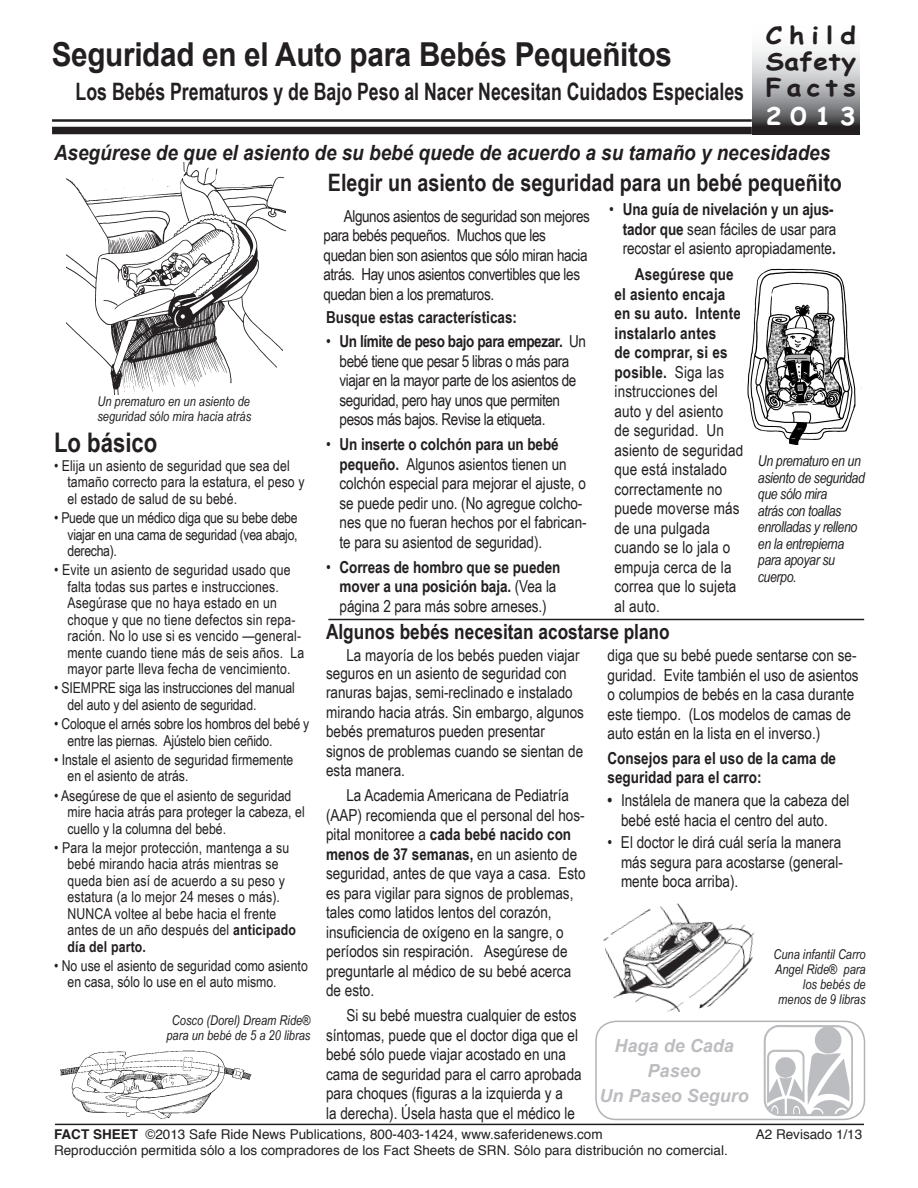
<style>
.page{position:relative;width:918px;height:1188px;background:#fff}
.page>*{position:absolute;margin:0;border:0;box-sizing:border-box;transform-origin:0 0}
.FS_Headline{font:700 33px "Arial";letter-spacing:-.01em;color:#231f20;scale:.9 1}
.FS_Subhead_2{font:700 27px "Arial Narrow";color:#231f20}
.FS_Headline-2{font:700 24px "Arial Narrow";color:#231f20;scale:.9 1}
.FS_Subhead_2-2{font:700 24px "Arial Narrow";color:#231f20}
.t1{font:700 24px/26.2px "Comic Sans MS";letter-spacing:.195em;color:#231f20;text-align:justify;scale:1.1 1}
.t2{font:700 24px "Comic Sans MS";color:#fff;scale:1.1 1}
.FS_Subhead{font:italic 700 21px "Arial";color:#231f20;scale:.9 1}
.FS_Subhead_2-3{font:700 21px "Arial Narrow";color:#231f20}
.t3{font:italic 700 18px "Arial";color:#bcbdc0}
.FS_Body_text{font:16.5px/19.5px "Arial Narrow";color:#231f20}
.FS_Bullets{font:16.5px/19.5px "Arial Narrow";letter-spacing:-.005em;color:#231f20}
.FS_Caption{font:16.5px/19.5px "Arial Narrow";letter-spacing:.01em;color:#231f20}
.FS_Body_text-2{font:16.5px/19.5px "Arial Narrow";letter-spacing:-.025em;color:#231f20}
.FS_Bullets-2{font:16.5px/19.5px "Arial Narrow";letter-spacing:-.025em;color:#231f20}
.FS_Bullets-3{font:700 16.5px/19.5px "Arial Narrow";letter-spacing:-.005em;color:#231f20;text-align:center}
.FS_Subhead_2-4{font:700 16.5px/19.5px "Arial Narrow";color:#231f20}
.FS_Body_text-3{font:700 16.5px "Arial Narrow";color:#231f20}
.FS_Bullets-4{font:15px/16.5px "Arial Narrow";letter-spacing:.005em;color:#231f20}
.FS_Caption-2{font:italic 15px/16.5px "Arial Narrow";letter-spacing:-.025em;color:#231f20}
.FS_Bullets-5{font:15px/16.5px "Arial Narrow";letter-spacing:-.015em;color:#231f20}
.t4{font:13.5px "Helvetica";color:#231f20}
.FS_Caption-3{font:italic 13.5px/15px "Arial Narrow";color:#231f20;text-align:center}
.s1{font-weight:700}
.s2{font-weight:400}
</style>
<div class="page">
<hr style="left:55px;top:1124px;width:809px;height:1px;background:#231f20">
<hr style="left:328px;top:619px;width:536px;height:1px;background:#231f20">
<div style="left:595px;top:1021px;width:270px;height:99px;border:2px solid #b2b3b7;border-radius:20px"></div>
<svg style="left:752px;top:48px;width:108px;height:86px;background:#9f9fa2"></svg>
<hr style="left:52px;top:119px;width:700px;height:3px;background:#231f20">
<div style="left:52px;top:127px;width:700px;height:7px;background:#231f20"></div>
<img style="left:603px;top:903px;width:162px;height:120px">
<img style="left:764px;top:1021px;width:89px;height:103px">
<img style="left:60px;top:1051px;width:191px;height:67px">
<img style="left:66px;top:162px;width:220px;height:232px">
<img style="left:743px;top:268px;width:119px;height:176px">
<p class="t1" style="left:766px;top:21px;width:84px">Child Safety Facts</p>
<p class="t2" style="left:766px;top:99px;width:84px">2013</p>
<p class="FS_Headline" style="left:52px;top:33px;width:691px">Seguridad en el Auto para Bebés Pequeñitos</p>
<p class="FS_Headline-2" style="left:76px;top:74px;width:744px">Los Bebés Prematuros y de Bajo Peso al Nacer Necesitan Cuidados Especiales</p>
<p class="FS_Subhead" style="left:54px;top:139px;width:864px">Asegúrese de que el asiento de su bebé quede de acuerdo a su tamaño y necesidades</p>
<p class="FS_Caption-3" style="left:97px;top:393px;width:155px;text-align:left">Un prematuro en un asiento de seguridad sólo mira hacia atrás</p>
<p class="FS_Subhead_2" style="left:54px;top:422px;width:105px">Lo básico</p>
<p class="FS_Bullets-4" style="left:68px;top:457px;width:238px;text-indent:-14px">• Elija un asiento de seguridad que sea del tamaño correcto para la estatura, el peso y el estado de salud de su bebé.</p>
<p class="FS_Bullets-4" style="left:68px;top:509px;width:232px;text-align:justify;text-indent:-14px">• Puede que un médico diga que su bebe debe viajar en una cama de seguridad (vea abajo, derecha).</p>
<p class="FS_Bullets-4" style="left:68px;top:561px;width:238px;text-indent:-14px">• Evite un asiento de seguridad usado que falta todas sus partes e instrucciones.<br>Asegúrase que no haya estado en un choque y que no tiene defectos sin repa&shy;ración. No lo use si es vencido —general&shy;mente cuando tiene más de seis años. La mayor parte lleva fecha de vencimiento.</p>
<p class="FS_Bullets-4" style="left:68px;top:679px;width:229px;text-indent:-14px">• SIEMPRE siga las instrucciones del manual del auto y del asiento de seguridad.</p>
<p class="FS_Bullets-5" style="left:68px;top:715px;width:243px;text-indent:-14px">• Coloque el arnés sobre los hombros del bebé y entre las piernas. Ajústelo bien ceñido.</p>
<p class="FS_Bullets-4" style="left:68px;top:751px;width:228px;text-indent:-14px">• Instale el asiento de seguridad firmemente en el asiento de atrás.</p>
<p class="FS_Bullets-4" style="left:68px;top:786px;width:239px;text-indent:-14px">• Asegúrese de que el asiento de seguridad mire hacia atrás para proteger la cabeza, el cuello y la columna del bebé.</p>
<p class="FS_Bullets-4" style="left:68px;top:839px;width:230px;text-indent:-14px">• Para la mejor protección, mantenga a su bebé mirando hacia atrás mientras se queda bien así de acuerdo a su peso y estatura (a lo mejor 24 meses o más).<br>NUNCA voltee al bebe hacia el frente antes de un año después del <span class="s1">anticipado día del parto.</span></p>
<p class="FS_Bullets-4" style="left:68px;top:957px;width:242px;text-indent:-14px">• No use el asiento de seguridad como asiento en casa, sólo lo use en el auto mismo.</p>
<p class="FS_Caption-3" style="left:166px;top:1013px;width:146px">Cosco (Dorel) Dream Ride® para un bebé de 5 a 20 libras</p>
<p class="FS_Subhead_2-2" style="left:328px;top:164px;width:516px">Elegir un asiento de seguridad para un bebé pequeñito</p>
<p class="FS_Body_text-2" style="left:324px;top:206px;width:268px;text-indent:20px">Algunos asientos de seguridad son mejores para bebés pequeños. Muchos que les quedan bien son asientos que sólo miran hacia atrás. Hay unos asientos convertibles que les quedan bien a los prematuros.</p>
<p class="FS_Bullets" style="left:623px;top:199px;width:215px;text-indent:-14px">• <span class="s1">Una guía de nivelación y un ajus&shy;tador que</span> sean fáciles de usar para recostar el asiento apropiadamente<span class="s1">.</span></p>
<p class="FS_Caption" style="left:615px;top:264px;width:130px;text-indent:20px"><span class="s1">Asegúrese que el asiento encaja en su auto. Intente instalarlo antes<br>de comprar, si es posible.</span> Siga las instrucciones del auto y del asiento<br>de seguridad. Un asiento de seguridad que está instalado correctamente no puede moverse más de una pulgada cuando se lo jala o empuja cerca de la correa que lo sujeta al auto.</p>
<p class="FS_Body_text-3" style="left:326px;top:304px;width:193px">Busque estas características:</p>
<p class="FS_Bullets-2" style="left:340px;top:331px;width:248px;text-indent:-14px">• <span class="s1">Un límite de peso bajo para empezar.</span> Un bebé tiene que pesar 5 libras o más para viajar en la mayor parte de los asientos de seguridad, pero hay unos que permiten pesos más bajos. Revise la etiqueta.</p>
<p class="FS_Bullets" style="left:340px;top:434px;width:249px;text-indent:-14px">• <span class="s1">Un inserte o colchón para un bebé pequeño.</span> Algunos asientos tienen un colchón especial para mejorar el ajuste, o se puede pedir uno. (No agregue colcho&shy;nes que no fueran hechos por el fabrican&shy;te para su asientod de seguridad).</p>
<p class="FS_Bullets-3" style="left:326px;top:556px;width:236px"><span class="s2">•</span> Correas de hombro que se pueden mover a una posición baja. <span class="s2">(Vea la página 2 para más sobre arneses.)</span></p>
<p class="FS_Body_text" style="left:326px;top:646px;width:255px;line-height:18px;text-indent:20px">La mayoría de los bebés pueden viajar seguros en un asiento de seguridad con</p>
<p class="FS_Body_text" style="left:326px;top:682px;width:259px">ranuras bajas, semi-reclinado e instalado mirando hacia atrás. Sin embargo, algunos bebés prematuros pueden presentar signos de problemas cuando se sientan de esta manera.</p>
<p class="FS_Body_text" style="left:326px;top:785px;width:261px;text-indent:20px">La Academia Americana de Pediatría (AAP) recomienda que el personal del hos&shy;pital monitoree a <span class="s1">cada bebé nacido con menos de 37 semanas,</span> en un asiento de seguridad, antes de que vaya a casa. Esto es para vigilar para signos de problemas, tales como latidos lentos del corazón, insuficiencia de oxígeno en la sangre, o períodos sin respiración. Asegúrese de preguntarle al médico de su bebé acerca de esto.</p>
<p class="FS_Body_text" style="left:326px;top:1005px;width:257px;text-indent:20px">Si su bebé muestra cualquier de estos síntomas, puede que el doctor diga que el bebé sólo puede viajar acostado en una cama de seguridad para el carro aprobada para choques (figuras a la izquierda y a<br>la derecha). Úsela hasta que el médico le</p>
<p class="FS_Caption-2" style="left:758px;top:453px;width:109px">Un prematuro en un asiento de seguridad que sólo mira<br>atrás con toallas enrolladas y relleno en la entrepierna para apoyar su cuerpo.</p>
<p class="FS_Subhead_2-3" style="left:326px;top:616px;width:345px">Algunos bebés necesitan acostarse plano</p>
<p class="FS_Body_text" style="left:608px;top:645px;width:253px">diga que su bebé puede sentarse con se&shy;guridad. Evite también el uso de asientos o columpios de bebés en la casa durante este tiempo. (Los modelos de camas de auto están en la lista en el inverso.)</p>
<p class="FS_Subhead_2-4" style="left:608px;top:748px;width:230px">Consejos para el uso de la cama de seguridad para el carro:</p>
<p class="FS_Bullets" style="left:608px;top:790px;width:244px;text-align:center"><span class="s1">•</span> Instálela de manera que la cabeza del bebé esté hacia el centro del auto.</p>
<p class="FS_Bullets" style="left:621px;top:832px;width:223px;text-align:justify;text-indent:-14px">• El doctor le dirá cuál sería la manera más segura para acostarse (general&shy;mente boca arriba).</p>
<p class="FS_Caption-3" style="left:773px;top:946px;width:94px;text-align:right">Cuna infantil Carro<br>Angel Ride® para los bebés de menos de 9 libras</p>
<p class="t3" style="left:615px;top:1034px;width:121px">Haga de Cada</p>
<p class="t3" style="left:648px;top:1059px;width:55px">Paseo</p>
<p class="t3" style="left:600px;top:1084px;width:151px">Un Paseo Seguro</p>
<p class="t4" style="left:54px;top:1124px;width:550px"><span class="s1">FACT SHEET</span> ©2013 Safe Ride News Publications, 800-403-1424, www.saferidenews.com</p>
<p class="t4" style="left:756px;top:1124px;width:108px">A2 Revisado 1/13</p>
<p class="t4" style="left:54px;top:1140px;width:675px">Reproducción permitida sólo a los compradores de los Fact Sheets de SRN. Sólo para distribución no comercial.</p>
</div>
